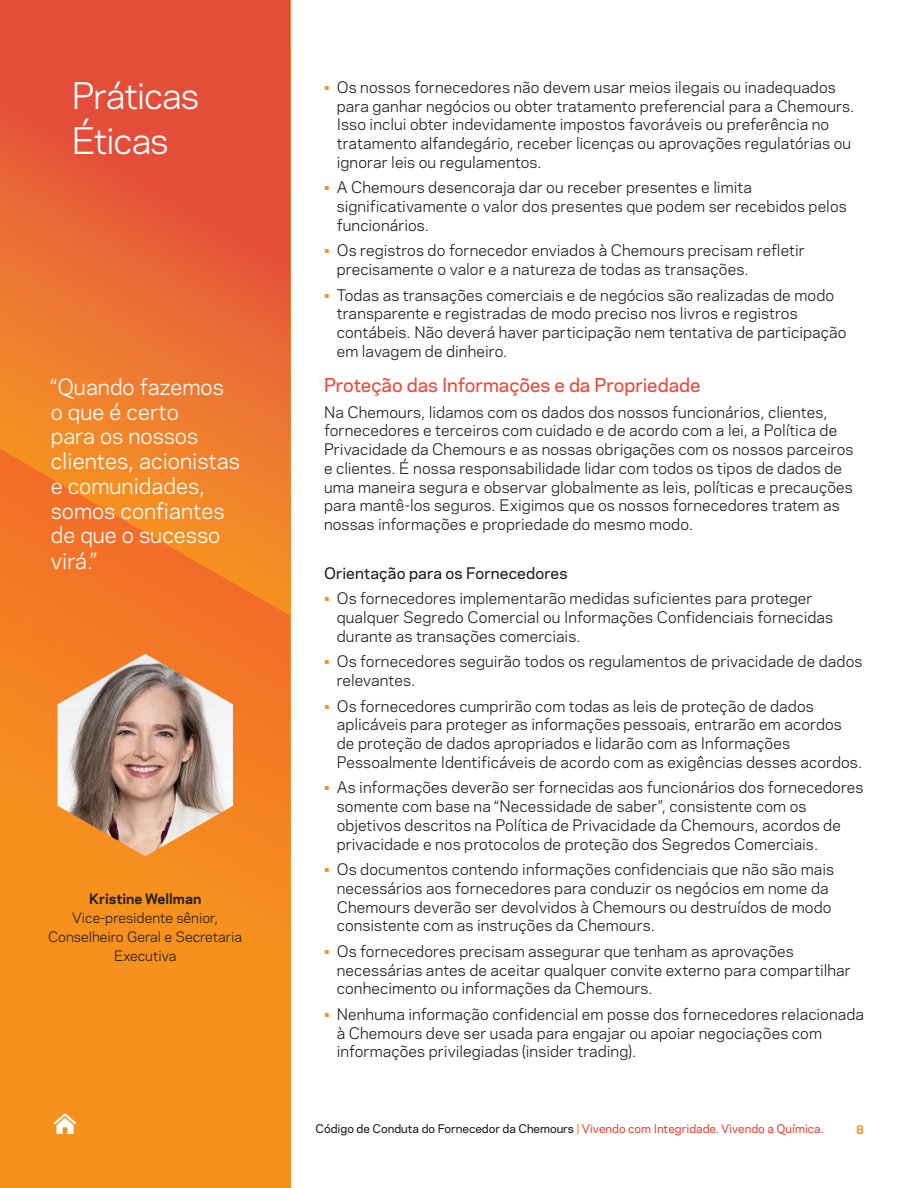
<style>
.page{position:relative;width:918px;height:1188px;background:#fff}
.page>*{position:absolute;margin:0;border:0;box-sizing:border-box;transform-origin:0 0}
.t1{font:34.5px/45px "Chemours Sans";letter-spacing:-.035em;color:#fff}
.t2{font:21px/24.8px "Chemours Sans";color:#fff}
.t3{font:500 18px "Chemours Sans";color:#ef4835}
.t4{font:15px/18.8px "Chemours Sans";letter-spacing:.005em;color:#231f20}
.t5{font:500 15px "Chemours Sans";letter-spacing:.01em;color:#231f20}
.t6{font:13.5px/18.8px "Chemours Sans";color:#231f20;text-align:center}
.t7{font:700 13.5px "Chemours Sans";color:#231f20}
.t8{font:500 11.25px "Chemours Sans";color:#ef4835}
.t9{font:700 11.25px "Chemours Sans";color:#f6911e}
.s1{color:#f6911e}
.s2{color:#231f20}
</style>
<div class="page">
<div style="left:0;top:0;width:290px;height:1188px;background:#f6911e"></div>
<svg style="left:0;top:0;width:291px;height:616px;background:#e76135"></svg>
<svg style="left:0;top:441px;width:290px;height:422px"></svg>
<img style="left:58px;top:654px;width:175px;height:202px">
<svg style="left:54px;top:1114px;width:22px;height:20px"></svg>
<h1 class="t1" style="left:72px;top:71px;width:129px">Práticas<br>Éticas</h1>
<h2 class="t2" style="left:51px;top:373px;width:191px">“Quando fazemos o que é certo<br>para os nossos clientes, acionistas e comunidades, somos confiantes de que o sucesso virá.”</h2>
<p class="t7" style="left:89px;top:889px;width:114px">Kristine Wellman</p>
<p class="t6" style="left:48px;top:908px;width:196px">Vice-presidente sênior,<br>Conselheiro Geral e Secretaria<br>Executiva</p>
<p class="t4" style="left:337px;top:77px;width:519px;text-indent:-13px"><span class="s1">•</span> Os nossos fornecedores não devem usar meios ilegais ou inadequados para ganhar negócios ou obter tratamento preferencial para a Chemours.<br>Isso inclui obter indevidamente impostos favoráveis ou preferência no tratamento alfandegário, receber licenças ou aprovações regulatórias ou ignorar leis ou regulamentos.</p>
<p class="t4" style="left:337px;top:178px;width:512px;text-indent:-13px"><span class="s1">•</span> A Chemours desencoraja dar ou receber presentes e limita significativamente o valor dos presentes que podem ser recebidos pelos funcionários.</p>
<p class="t4" style="left:337px;top:241px;width:470px;text-indent:-13px"><span class="s1">•</span> Os registros do fornecedor enviados à Chemours precisam refletir precisamente o valor e a natureza de todas as transações.</p>
<p class="t4" style="left:337px;top:285px;width:511px;text-indent:-13px"><span class="s1">•</span> Todas as transações comerciais e de negócios são realizadas de modo transparente e registradas de modo preciso nos livros e registros contábeis. Não deverá haver participação nem tentativa de participação em lavagem de dinheiro.</p>
<p class="t3" style="left:324px;top:372px;width:378px">Proteção das Informações e da Propriedade</p>
<p class="t4" style="left:324px;top:402px;width:531px">Na Chemours, lidamos com os dados dos nossos funcionários, clientes, fornecedores e terceiros com cuidado e de acordo com a lei, a Política de Privacidade da Chemours e as nossas obrigações com os nossos parceiros e clientes. É nossa responsabilidade lidar com todos os tipos de dados de uma maneira segura e observar globalmente as leis, políticas e precauções para mantê-los seguros. Exigimos que os nossos fornecedores tratem as nossas informações e propriedade do mesmo modo.</p>
<p class="t5" style="left:324px;top:562px;width:245px">Orientação para os Fornecedores</p>
<p class="t4" style="left:337px;top:589px;width:498px;text-indent:-13px"><span class="s1">•</span> Os fornecedores implementarão medidas suficientes para proteger qualquer Segredo Comercial ou Informações Confidenciais fornecidas durante as transações comerciais.</p>
<p class="t4" style="left:337px;top:652px;width:527px;text-indent:-13px"><span class="s1">•</span> Os fornecedores seguirão todos os regulamentos de privacidade de dados relevantes.</p>
<p class="t4" style="left:337px;top:696px;width:527px;text-indent:-13px"><span class="s1">•</span> Os fornecedores cumprirão com todas as leis de proteção de dados aplicáveis para proteger as informações pessoais, entrarão em acordos de proteção de dados apropriados e lidarão com as Informações Pessoalmente Identificáveis de acordo com as exigências desses acordos.</p>
<p class="t4" style="left:337px;top:778px;width:528px;text-indent:-13px"><span class="s1">•</span> As informações deverão ser fornecidas aos funcionários dos fornecedores somente com base na “Necessidade de saber”, consistente com os objetivos descritos na Política de Privacidade da Chemours, acordos de privacidade e nos protocolos de proteção dos Segredos Comerciais.</p>
<p class="t4" style="left:337px;top:859px;width:499px;text-indent:-13px"><span class="s1">•</span> Os documentos contendo informações confidenciais que não são mais necessários aos fornecedores para conduzir os negócios em nome da Chemours deverão ser devolvidos à Chemours ou destruídos de modo consistente com as instruções da Chemours.</p>
<p class="t4" style="left:337px;top:941px;width:516px;text-indent:-13px"><span class="s1">•</span> Os fornecedores precisam assegurar que tenham as aprovações necessárias antes de aceitar qualquer convite externo para compartilhar conhecimento ou informações da Chemours.</p>
<p class="t4" style="left:337px;top:1004px;width:529px;text-indent:-13px"><span class="s1">•</span> Nenhuma informação confidencial em posse dos fornecedores relacionada à Chemours deve ser usada para engajar ou apoiar negociações com informações privilegiadas (insider trading).</p>
<p class="t8" style="left:316px;top:1121px;width:509px"><span class="s2">Código de Conduta do Fornecedor da Chemours</span> <span class="s1">|</span> Vivendo com Integridade. Vivendo a Química.</p>
<p class="t9" style="left:856px;top:1121px;width:9px">8</p>
</div>
